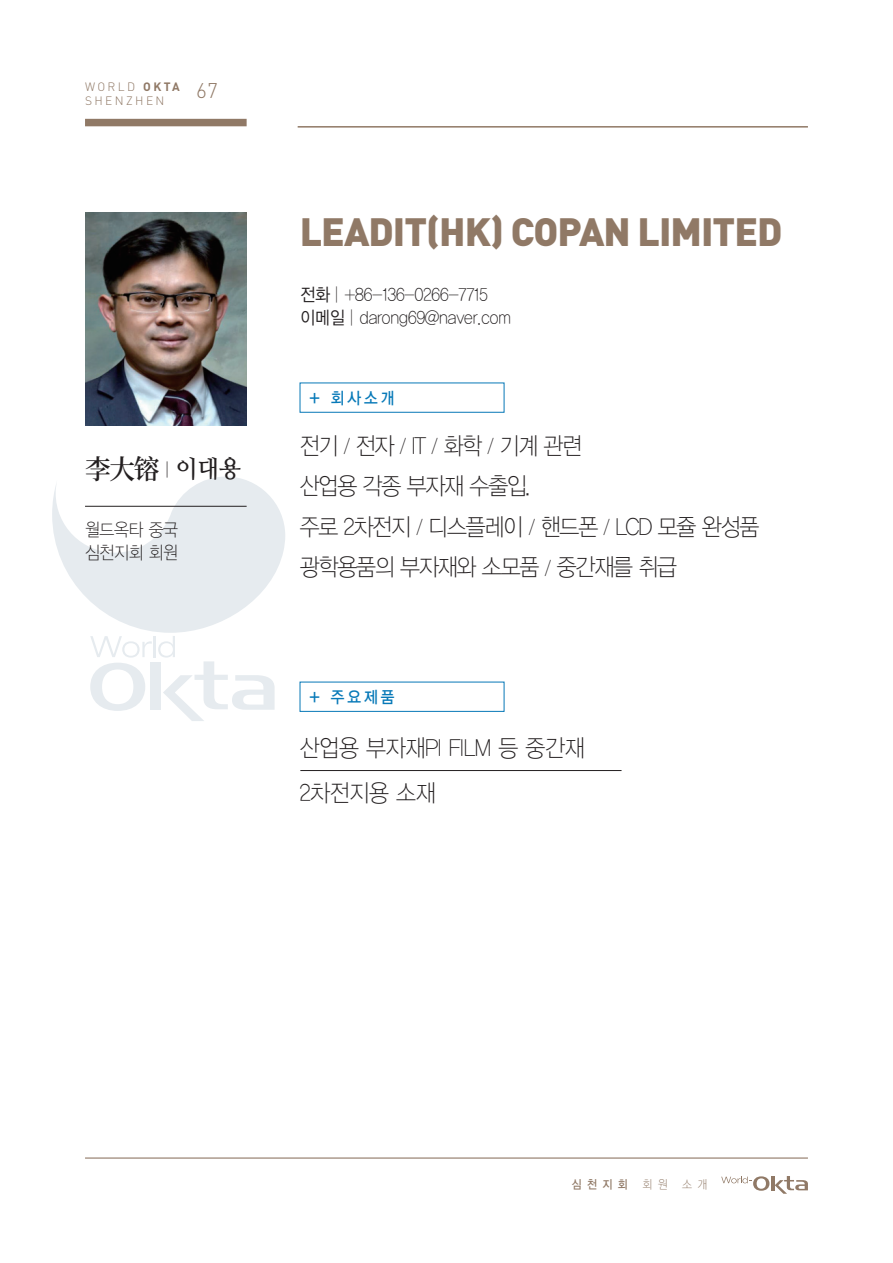
<style>
.page{position:relative;width:893px;height:1263px;background:#fff}
.page>*{position:absolute;margin:0;border:0;box-sizing:border-box;transform-origin:0 0}
.t1{font:900 39px "DIN Pro";letter-spacing:-.025em;color:#907966}
.t2{font:600 27px "Source Han Serif CN";color:#231f20;scale:.95 1}
.t3{font:24px "Yoon Design Gothic 110";letter-spacing:-.05em;color:#231f20;scale:.9 1}
.t4{font:24px "Yoon Design Gothic 110";letter-spacing:-.01em;color:#231f20;scale:.9 1}
.t5{font:300 21px "DIN Pro";color:#907966}
.t6{font:18px "Yoon Design Gothic 110";color:#231f20;scale:.9 1}
.t7{font:16.5px "Yoon Design Gothic 130";letter-spacing:.2em;color:#0779b8;scale:.9 1}
.t8{font:300 12px/14.4px "DIN Pro";letter-spacing:.2em;color:#907966}
.t9{font:12px "Yoon Design Gothic 130";color:#907966;scale:.9 1}
.s1{font-weight:700}
.s2{font-family:"Yoon Design Gothic 110";font-weight:400;font-size:18px}
.s3{font-family:"Nanum Myeongjo";font-weight:700;font-size:24px}
.s4{font-family:"Yoon Design Gothic 120"}
.s5{font-size:18px}
.s6{font-family:"Yoon Design Gothic 110"}
</style>
<div class="page">
<div style="left:85px;top:119px;width:162px;height:7px;background:#907966"></div>
<hr style="left:298px;top:126px;width:510px;height:2px;background:#907966">
<svg style="left:52px;top:477px;width:233px;height:244px"></svg>
<hr style="left:85px;top:1157px;width:723px;height:1px;background:#907966">
<svg style="left:775px;top:1176px;width:33px;height:18px"></svg>
<hr style="left:771px;top:1176px;width:3px;height:14px;background:#907966">
<svg style="left:721px;top:1176px;width:48px;height:15px"></svg>
<img style="left:85px;top:213px;width:162px;height:212px">
<div style="left:300px;top:682px;width:204px;height:30px;border:1px solid #0778b7"></div>
<hr style="left:300px;top:770px;width:321px;height:1px;background:#231f20">
<hr style="left:85px;top:506px;width:162px;height:1px;background:#231f20">
<p class="t8" style="left:85px;top:79px;width:96px">WORLD <span class="s1">OKTA<br></span>SHENZHEN</p>
<p class="t5" style="left:196px;top:76px;width:23px">67</p>
<p class="t2" style="left:85px;top:454px;width:165px">李大镕 <span class="s2">|</span> <span class="s3">이대용</span></p>
<p class="t6" style="left:85px;top:520px;width:105px">월드옥타 중국</p>
<p class="t6" style="left:85px;top:543px;width:105px">심천지회 회원</p>
<p class="t1" style="left:300px;top:205px;width:484px">LEADIT(HK) COPAN LIMITED</p>
<p class="t6" style="left:300px;top:285px;width:210px"><span class="s4">전화</span> | +86-136-0266-7715</p>
<p class="t6" style="left:300px;top:307px;width:236px"><span class="s4">이메일</span> | darong69@naver.com</p>
<p class="t7" style="left:310px;top:389px;width:95px">+ 회사소개</p>
<p class="t3" style="left:300px;top:433px;width:315px">전기 <span class="s5">/</span> 전자 <span class="s5">/</span> IT <span class="s5">/</span> 화학 <span class="s5">/</span> 기계 관련</p>
<p class="t3" style="left:300px;top:473px;width:258px">산업용 각종 부자재 수출입.</p>
<p class="t3" style="left:300px;top:514px;width:512px">주로 2차전지 <span class="s5">/</span> 디스플레이 <span class="s5">/</span> 핸드폰 <span class="s5">/</span> LCD 모쥴 완성품</p>
<p class="t3" style="left:300px;top:554px;width:421px">광학용품의 부자재와 소모품 <span class="s5">/</span> 중간재를 취급</p>
<p class="t7" style="left:310px;top:688px;width:95px">+ 주요제품</p>
<p class="t4" style="left:300px;top:735px;width:318px">산업용 부자재PI FILM 등 중간재</p>
<p class="t3" style="left:300px;top:780px;width:153px">2차전지용 소재</p>
<p class="t9" style="left:572px;top:1178px;width:152px">심천지회 <span class="s6">회원 소개</span></p>
</div>
